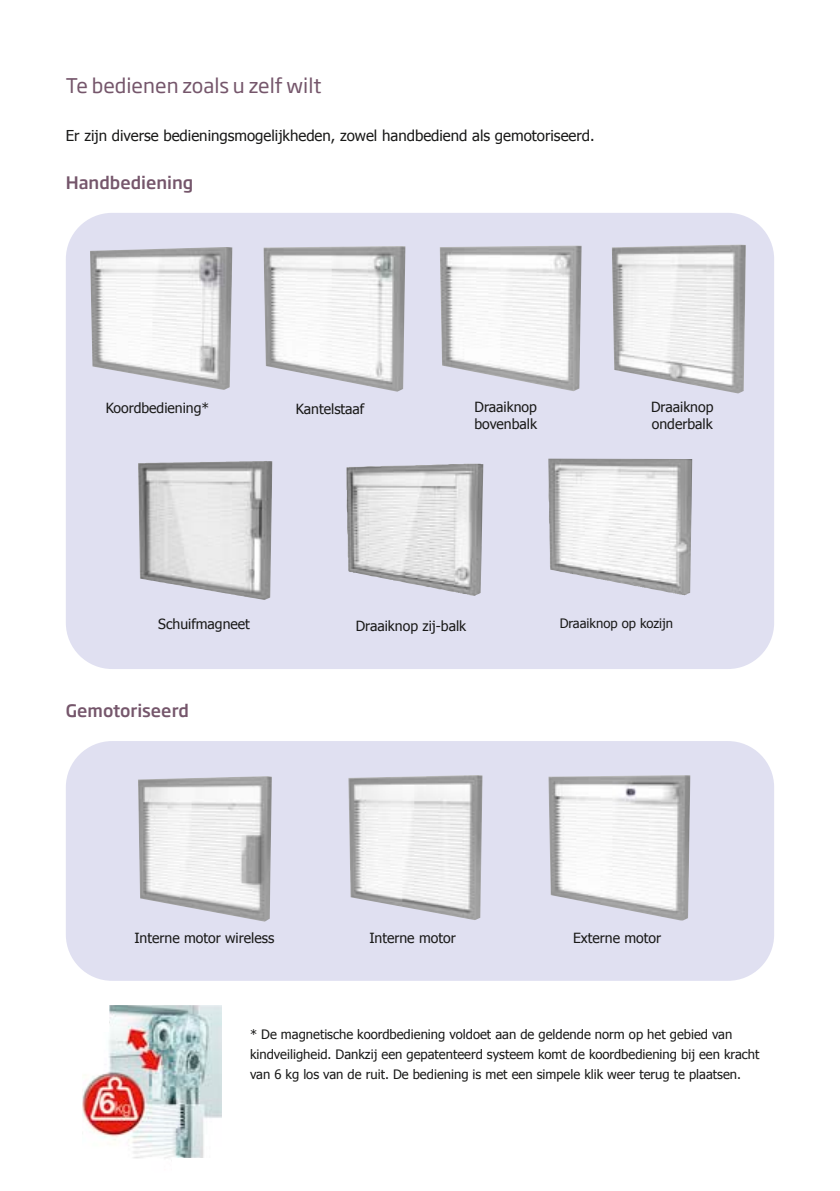
<style>
.page{position:relative;width:840px;height:1191px;background:#fff}
.page>*{position:absolute;margin:0;border:0;box-sizing:border-box;transform-origin:0 0}
.t1{font:20px "Soho Gothic Pro";color:#75566b}
.t2{font:500 17px "Soho Gothic Pro";color:#75566b}
.t3{font:15px "Tahoma";color:#191918}
.t4{font:14px/16.8px "Tahoma";color:#191918}
.t5{font:13px/20px "Tahoma";color:#191918}
</style>
<div class="page">
<div style="left:66px;top:741px;width:707px;height:239px;background:#e0e0f1;border-radius:46px"></div>
<img style="left:348px;top:775px;width:134px;height:145px">
<img style="left:138px;top:776px;width:134px;height:145px">
<img style="left:548px;top:775px;width:142px;height:145px">
<div style="left:66px;top:213px;width:707px;height:456px;background:#e0e0f1;border-radius:46px"></div>
<img style="left:263px;top:246px;width:142px;height:146px">
<img style="left:90px;top:247px;width:142px;height:143px">
<img style="left:612px;top:244px;width:133px;height:149px">
<img style="left:439px;top:245px;width:142px;height:146px">
<img style="left:82px;top:1005px;width:139px;height:154px">
<div style="left:66px;top:1005px;width:43px;height:26px;background:#fff"></div>
<div style="left:172px;top:1158px;width:42px;height:27px;background:#fff"></div>
<img style="left:138px;top:461px;width:134px;height:139px">
<img style="left:346px;top:464px;width:137px;height:132px">
<img style="left:548px;top:458px;width:144px;height:137px">
<h1 class="t1" style="left:66px;top:70px;width:257px">Te bedienen zoals u zelf wilt</h1>
<p class="t3" style="left:66px;top:125px;width:530px">Er zijn diverse bedieningsmogelijkheden, zowel handbediend als gemotoriseerd.</p>
<h2 class="t2" style="left:66px;top:169px;width:129px">Handbediening</h2>
<p class="t4" style="left:106px;top:398px;width:105px">Koordbediening*</p>
<p class="t4" style="left:296px;top:400px;width:70px">Kantelstaaf</p>
<p class="t4" style="left:474px;top:398px;width:64px">Draaiknop bovenbalk</p>
<p class="t4" style="left:650px;top:398px;width:64px">Draaiknop onderbalk</p>
<p class="t4" style="left:158px;top:615px;width:93px">Schuifmagneet</p>
<h2 class="t2" style="left:66px;top:697px;width:124px">Gemotoriseerd</h2>
<p class="t4" style="left:355px;top:617px;width:112px">Draaiknop zij-balk</p>
<p class="t5" style="left:559px;top:612px;width:115px">Draaiknop op kozijn</p>
<p class="t4" style="left:134px;top:929px;width:141px">Interne motor wireless</p>
<p class="t4" style="left:369px;top:929px;width:88px">Interne motor</p>
<p class="t4" style="left:572px;top:929px;width:90px">Externe motor</p>
<p class="t5" style="left:250px;top:1023px;width:510px">* De magnetische koordbediening voldoet aan de geldende norm op het gebied van kindveiligheid. Dankzij een gepatenteerd systeem komt de koordbediening bij een kracht van 6 kg los van de ruit. De bediening is met een simpele klik weer terug te plaatsen.</p>
</div>
